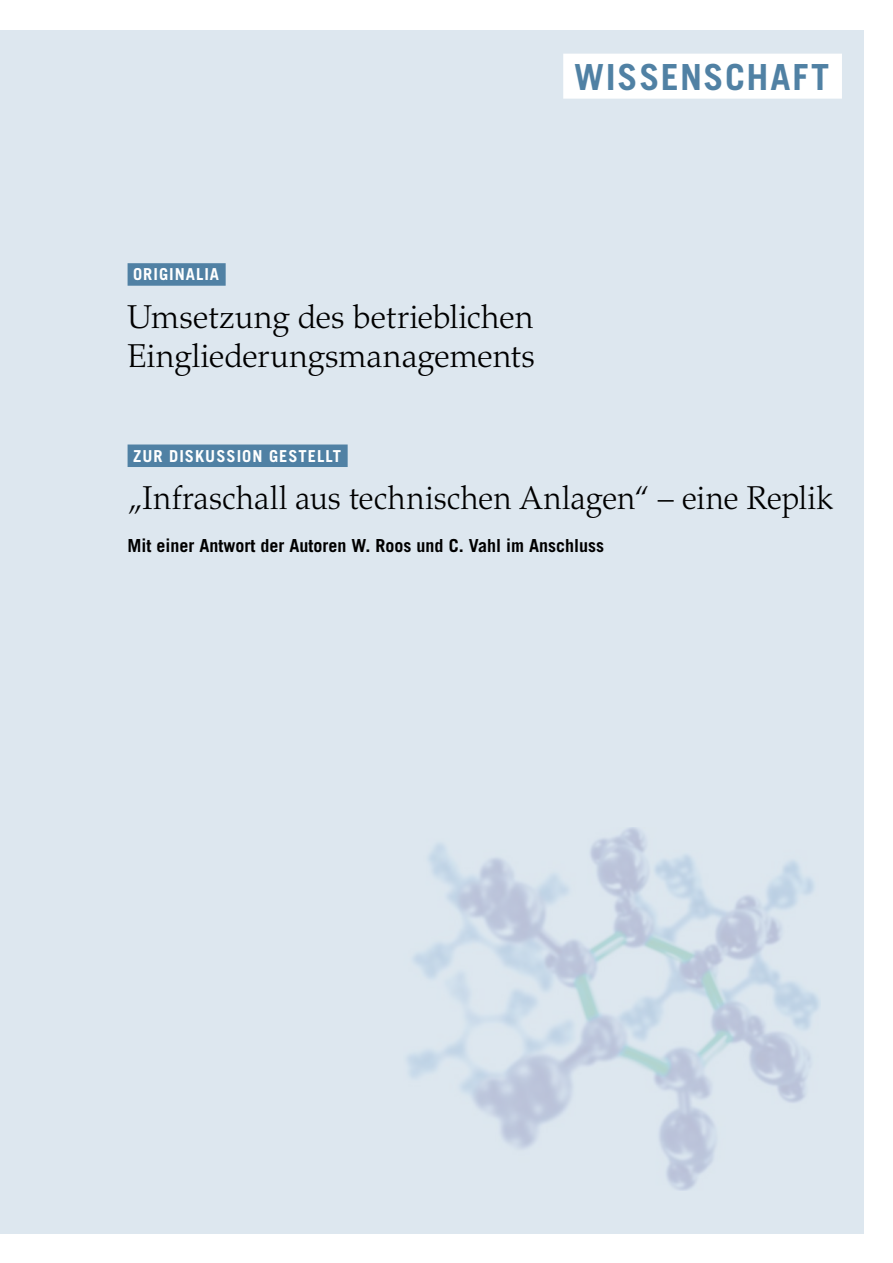
<style>
.page{position:relative;width:893px;height:1263px;background:#fff}
.page>*{position:absolute;margin:0;border:0;box-sizing:border-box;transform-origin:0 0}
.t1{font:700 36px "Trade Gothic LT Std";letter-spacing:.045em;color:#5081a4}
.t2{font:300 33px/39px "Palatino LT Std";letter-spacing:-.005em;color:#000}
.t3{font:700 18px "Trade Gothic LT Std";color:#000}
.t4{font:700 16.5px "Trade Gothic LT Std";letter-spacing:.06em;color:#fff}
</style>
<div class="page">
<div style="left:0;top:30px;width:863px;height:1203px;background:#dde7ef"></div>
<div style="left:563px;top:54px;width:279px;height:45px;background:#fff"></div>
<div style="left:128px;top:263px;width:98px;height:23px;background:#5081a4"></div>
<div style="left:128px;top:444px;width:220px;height:23px;background:#5081a4"></div>
<img style="left:407px;top:828px;width:412px;height:363px">
<p class="t1" style="left:574px;top:55px;width:257px">WISSENSCHAFT</p>
<p class="t4" style="left:133px;top:264px;width:87px">ORIGINALIA</p>
<p class="t2" style="left:128px;top:298px;width:409px">Umsetzung des betrieblichen<br>Eingliederungsmanagements</p>
<p class="t4" style="left:133px;top:446px;width:209px">ZUR DISKUSSION GESTELLT</p>
<p class="t2" style="left:128px;top:479px;width:707px">„Infraschall aus technischen Anlagen“ – eine Replik</p>
<p class="t3" style="left:128px;top:534px;width:478px">Mit einer Antwort der Autoren W. Roos und C. Vahl im Anschluss</p>
</div>
